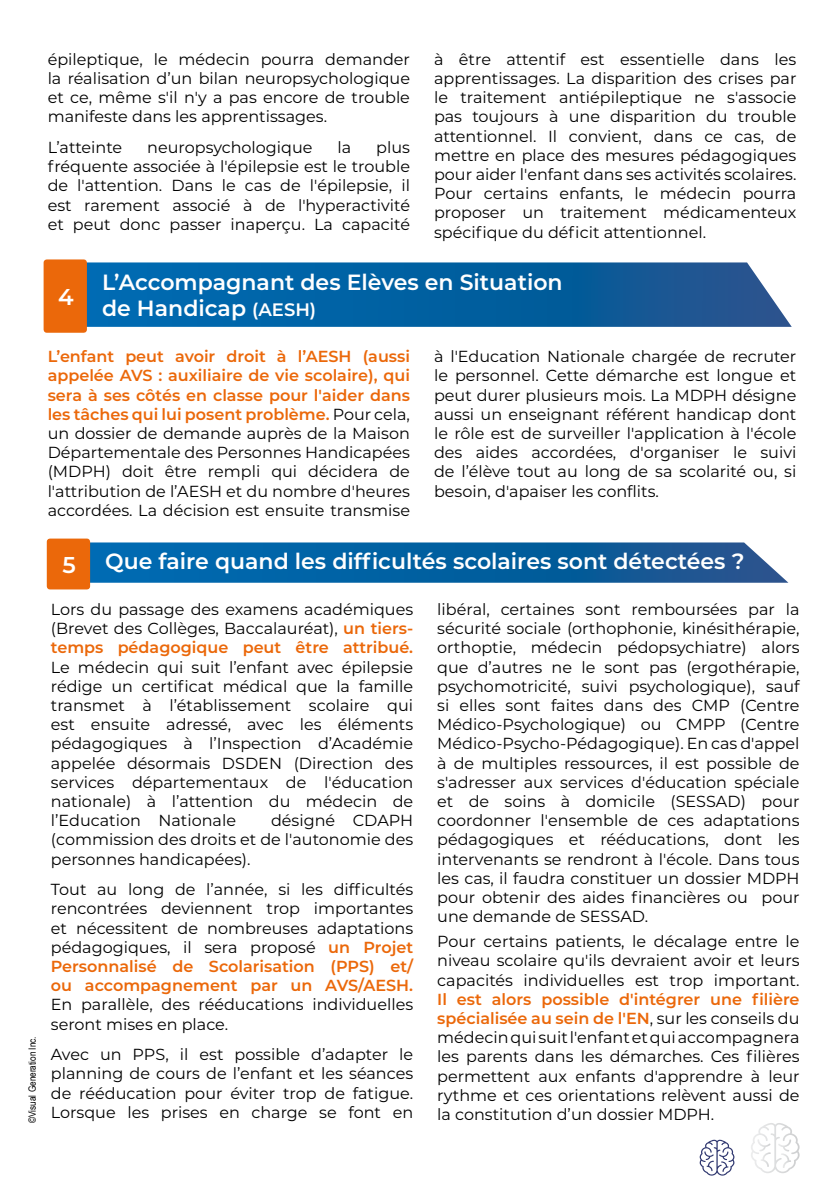
<style>
.page{position:relative;width:840px;height:1191px;background:#fff}
.page>*{position:absolute;margin:0;border:0;box-sizing:border-box;transform-origin:0 0}
.t1{font:600 22.8px "Montserrat";color:#fff}
.t2{font:600 22px/26.4px "Montserrat";color:#fff}
.t3{font:16px/19.2px "Montserrat";color:#000;text-align:justify}
.t4{font:10px "Arial Narrow";color:#000}
.s1{font-size:18px}
.s2{font-weight:600;color:#eb680a}
</style>
<div class="page">
<svg style="left:87px;top:262px;width:704px;height:65px;background:#0f64a3"></svg>
<div style="left:44px;top:259px;width:43px;height:74px;background:#eb680a;border:6px solid #eb680a"></div>
<svg style="left:90px;top:542px;width:698px;height:41px;background:#1367a4"></svg>
<div style="left:47px;top:538px;width:43px;height:51px;background:#eb680a"></div>
<svg style="left:751px;top:1123px;width:48px;height:50px"></svg>
<svg style="left:699px;top:1139px;width:35px;height:36px"></svg>
<p class="t3" style="left:434px;top:49px;width:363px">à être attentif est essentielle dans les apprentissages. La disparition des crises par le traitement antiépileptique ne s'associe pas toujours à une disparition du trouble attentionnel. Il convient, dans ce cas, de mettre en place des mesures pédagogiques pour aider l'enfant dans ses activités scolaires.<br>Pour certains enfants, le médecin pourra proposer un traitement médicamenteux spécifique du déficit attentionnel.</p>
<h2 class="t2" style="left:102px;top:267px;width:462px">L’Accompagnant des Elèves en Situation de Handicap <span class="s1">(AESH)</span></h2>
<p class="t3" style="left:48px;top:49px;width:363px">épileptique, le médecin pourra demander la réalisation d’un bilan neuropsychologique et ce, même s'il n'y a pas encore de trouble manifeste dans les apprentissages.</p>
<p class="t3" style="left:48px;top:137px;width:76px">L’atteinte</p>
<p class="t3" style="left:147px;top:137px;width:167px">neuropsychologique</p>
<p class="t3" style="left:337px;top:137px;width:15px">la</p>
<p class="t3" style="left:48px;top:137px;width:363px;text-indent:328px">plus fréquente associée à l'épilepsie est le trouble de l'attention. Dans le cas de l'épilepsie, il est rarement associé à de l'hyperactivité et peut donc passer inaperçu. La capacité</p>
<h1 class="t1" style="left:58px;top:281px;width:17px">4</h1>
<p class="t3" style="left:48px;top:346px;width:363px"><span class="s2">L’enfant peut avoir droit à l’AESH (aussi appelée AVS : auxiliaire de vie scolaire), qui sera à ses côtés en classe pour l'aider dans les tâches qui lui posent problème.</span> Pour cela, un dossier de demande auprès de la Maison Départementale des Personnes Handicapées (MDPH) doit être rempli qui décidera de l'attribution de l’AESH et du nombre d'heures accordées. La décision est ensuite transmise</p>
<p class="t3" style="left:434px;top:346px;width:363px">à l'Education Nationale chargée de recruter le personnel. Cette démarche est longue et peut durer plusieurs mois. La MDPH désigne aussi un enseignant référent handicap dont le rôle est de surveiller l'application à l'école des aides accordées, d'organiser le suivi de l’élève tout au long de sa scolarité ou, si besoin, d'apaiser les conflits.</p>
<p class="t4" style="left:25px;top:1123px;width:88px;rotate:-90deg">©Visual Generation Inc.</p>
<h1 class="t1" style="left:62px;top:549px;width:15px">5</h1>
<h2 class="t2" style="left:105px;top:546px;width:640px">Que faire quand les difficultés scolaires sont détectées ?</h2>
<p class="t3" style="left:51px;top:599px;width:363px">Lors du passage des examens académiques (Brevet des Collèges, Baccalauréat), <span class="s2">un tiers&shy;temps pédagogique peut être attribué.</span></p>
<p class="t3" style="left:51px;top:656px;width:363px">Le médecin qui suit l’enfant avec épilepsie rédige un certificat médical que la famille transmet à l’établissement scolaire qui est ensuite adressé, avec les éléments pédagogiques à l’Inspection d’Académie appelée désormais DSDEN (Direction des services départementaux de l'éducation nationale) à l’attention du médecin de l’Education Nationale</p>
<p class="t3" style="left:437px;top:599px;width:363px">libéral, certaines sont remboursées par la sécurité sociale (orthophonie, kinésithérapie, orthoptie, médecin pédopsychiatre) alors que d’autres ne le sont pas (ergothérapie, psychomotricité, suivi psychologique), sauf si elles sont faites dans des CMP (Centre Médico-Psychologique) ou CMPP (Centre Médico-Psycho-Pédagogique). En cas d'appel à de multiples ressources, il est possible de s'adresser aux services d'éducation spéciale et de soins à domicile (SESSAD) pour coordonner l'ensemble de ces adaptations pédagogiques et rééducations, dont les intervenants se rendront à l'école. Dans tous les cas, il faudra constituer un dossier MDPH pour obtenir des aides financières ou pour une demande de SESSAD.</p>
<p class="t3" style="left:437px;top:931px;width:363px">Pour certains patients, le décalage entre le niveau scolaire qu'ils devraient avoir et leurs capacités individuelles est trop important.</p>
<p class="t3" style="left:437px;top:988px;width:363px"><span class="s2">Il est alors possible d'intégrer une filière spécialisée au sein de l'EN</span>, sur les conseils du médecin qui suit l'enfant et qui accompagnera les parents dans les démarches. Ces filières permettent aux enfants d'apprendre à leur rythme et ces orientations relèvent aussi de</p>
<p class="t3" style="left:51px;top:810px;width:363px;text-indent:220px">désigné CDAPH (commission des droits et de l'autonomie des personnes handicapées).</p>
<p class="t3" style="left:51px;top:879px;width:363px">Tout au long de l’année, si les difficultés rencontrées deviennent trop importantes et nécessitent de nombreuses adaptations pédagogiques, il sera proposé <span class="s2">un Projet Personnalisé de Scolarisation (PPS) et/ ou accompagnement par un AVS/AESH.</span></p>
<p class="t3" style="left:51px;top:994px;width:363px">En parallèle, des rééducations individuelles seront mises en place.</p>
<p class="t3" style="left:51px;top:1044px;width:363px">Avec un PPS, il est possible d’adapter le planning de cours de l’enfant et les séances de rééducation pour éviter trop de fatigue.<br>Lorsque les prises en charge se font en</p>
<p class="t3" style="left:437px;top:1104px;width:278px">la constitution d’un dossier MDPH.</p>
</div>
